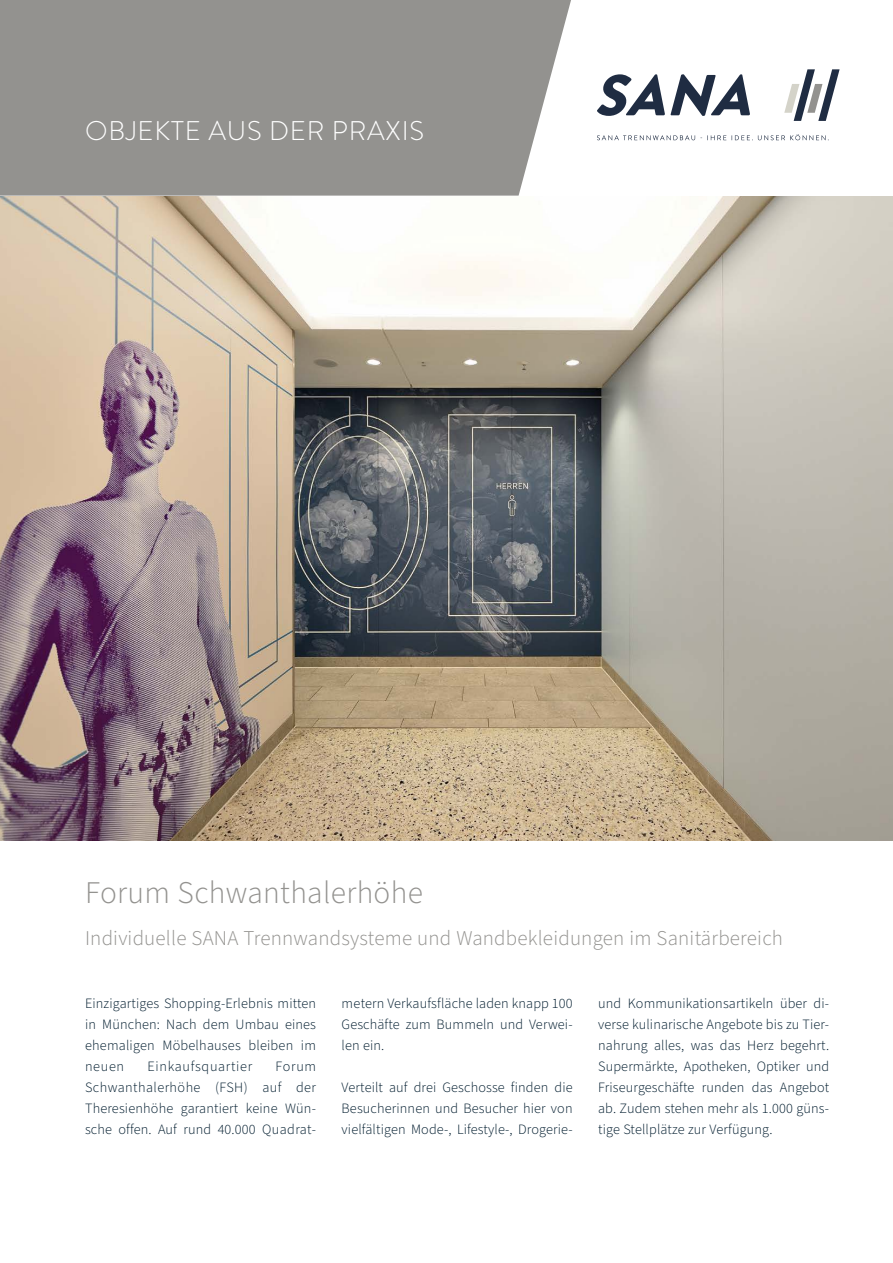
<style>
.page{position:relative;width:893px;height:1263px;background:#fff}
.page>*{position:absolute;margin:0;border:0;box-sizing:border-box;transform-origin:0 0}
.Headline{font:300 31.5px "Source Sans 3";letter-spacing:.01em;color:#93928f}
.t1{font:300 27px "Brandon Grotesque";letter-spacing:.03em;color:#fff}
.Subline{font:300 21px "Source Sans 3";letter-spacing:.01em;color:#93928f}
.Fliesstext{font:300 14.25px/21px "Source Sans 3";letter-spacing:.01em;color:#001c2e;text-align:justify}
.Fliesstext-2{font:300 14.25px "Source Sans 3";letter-spacing:.05em;color:#001c2e}
</style>
<div class="page">
<img style="left:0;top:196px;width:893px;height:644px">
<div style="left:0;top:0;width:571px;height:196px;background:#93928f"></div>
<svg style="left:597px;top:74px;width:153px;height:42px"></svg>
<svg style="left:784px;top:69px;width:56px;height:52px"></svg>
<svg style="left:597px;top:134px;width:232px;height:6px"></svg>
<p class="t1" style="left:85px;top:113px;width:340px">OBJEKTE AUS DER PRAXIS</p>
<p class="Headline" style="left:85px;top:872px;width:339px">Forum Schwanthalerhöhe</p>
<p class="Subline" style="left:85px;top:924px;width:699px">Individuelle SANA Trennwandsysteme und Wandbekleidungen im Sanitärbereich</p>
<p class="Fliesstext" style="left:85px;top:993px;width:233px">Einzigartiges Shopping-Erlebnis mitten in München: Nach dem Umbau eines ehemaligen Möbelhauses bleiben im neuen</p>
<p class="Fliesstext-2" style="left:147px;top:1057px;width:106px">Einkaufsquartier</p>
<p class="Fliesstext" style="left:85px;top:1056px;width:233px;text-indent:190px">Forum Schwanthalerhöhe (FSH) auf der Theresienhöhe garantiert keine Wün&shy;sche offen. Auf rund 40.000 Quadrat-</p>
<p class="Fliesstext" style="left:342px;top:993px;width:233px">metern Verkaufsfläche laden knapp 100<br>Geschäfte zum Bummeln und Verwei&shy;len ein.</p>
<p class="Fliesstext" style="left:342px;top:1077px;width:233px">Verteilt auf drei Geschosse finden die Besucherinnen und Besucher hier von vielfältigen Mode-, Lifestyle-, Drogerie-</p>
<p class="Fliesstext" style="left:598px;top:993px;width:233px">und Kommunikationsartikeln über di&shy;verse kulinarische Angebote bis zu Tier&shy;nahrung alles, was das Herz begehrt.<br>Supermärkte, Apotheken, Optiker und Friseurgeschäfte runden das Angebot ab. Zudem stehen mehr als 1.000 güns&shy;tige Stellplätze zur Verfügung.</p>
</div>
